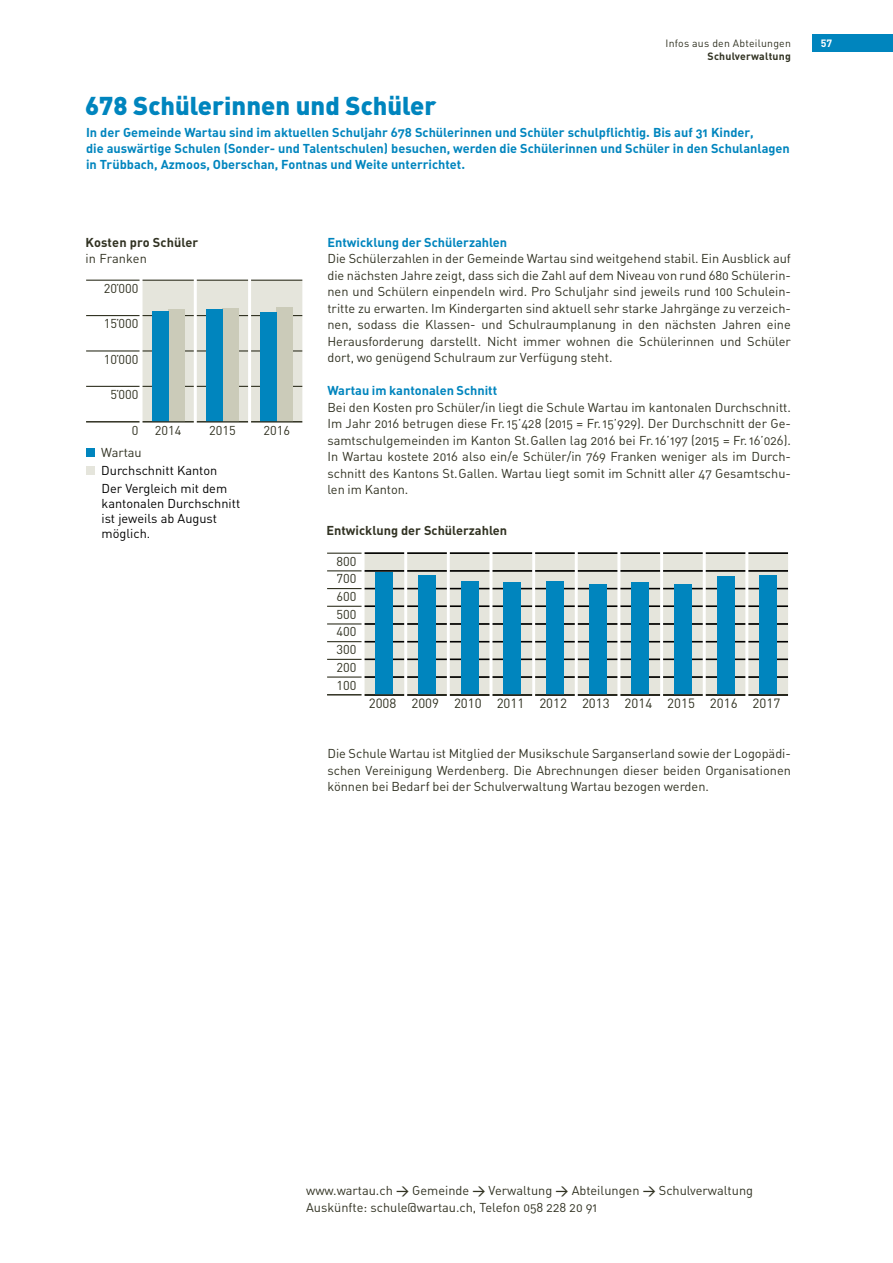
<style>
.page{position:relative;width:893px;height:1263px;background:#fff}
.page>*{position:absolute;margin:0;border:0;box-sizing:border-box;transform-origin:0 0}
.t1{font:900 25.5px "DIN";color:#0085be}
.t2{font:13.2px "DIN";color:#313222}
.t3{font:12.75px/16.5px "DIN Regular Alternate";color:#313222;text-align:justify}
.t4{font:12.75px/15.8px "DIN Bold Alternate";color:#0085be}
.t5{font:12.75px/15px "DIN";color:#000}
.t6{font:12.75px "DIN";color:#313222}
.t7{font:700 12.75px "DIN";color:#0085be}
.t8{font:12.75px "DIN Bold Alternate";color:#313222}
.t9{font:700 12.75px "DIN";letter-spacing:.01em;color:#313222}
.t10{font:10.5px "DIN";letter-spacing:.02em;color:#313222}
.t11{font:700 10.5px "DIN";letter-spacing:.02em;color:#313222}
.t12{font:700 10.5px "DIN";color:#fff}
.s1{font-family:"DIN";font-weight:500}
</style>
<div class="page">
<div style="left:812px;top:34px;width:81px;height:17px;background:#0085be"></div>
<div style="left:86px;top:466px;width:9px;height:9px;background:#e5e5dc"></div>
<div style="left:86px;top:448px;width:9px;height:9px;background:#0085be"></div>
<div style="left:141px;top:280px;width:163px;height:142px;background:#e5e5dc"></div>
<hr style="left:86px;top:386px;width:218px;height:1px;background:#313222">
<hr style="left:86px;top:350px;width:218px;height:1px;background:#313222">
<hr style="left:86px;top:315px;width:218px;height:1px;background:#313222">
<hr style="left:86px;top:280px;width:218px;height:1px;background:#313222">
<div style="left:168px;top:309px;width:16px;height:113px;background:#cbcbb9"></div>
<div style="left:222px;top:308px;width:17px;height:114px;background:#cbcbb9"></div>
<div style="left:277px;top:307px;width:16px;height:115px;background:#cbcbb9"></div>
<div style="left:152px;top:311px;width:16px;height:111px;background:#0085be"></div>
<div style="left:206px;top:309px;width:16px;height:113px;background:#0085be"></div>
<div style="left:260px;top:313px;width:17px;height:109px;background:#0085be"></div>
<hr style="left:86px;top:421px;width:218px;height:1px;background:#313222">
<hr style="left:140px;top:277px;width:3px;height:149px;background:#fff">
<hr style="left:194px;top:277px;width:3px;height:149px;background:#fff">
<hr style="left:248px;top:277px;width:3px;height:149px;background:#fff">
<hr style="left:302px;top:277px;width:3px;height:149px;background:#fff">
<div style="left:363px;top:554px;width:426px;height:141px;background:#e5e5dc"></div>
<hr style="left:327px;top:676px;width:462px;height:2px;background:#313222">
<hr style="left:327px;top:659px;width:462px;height:1px;background:#313222">
<hr style="left:327px;top:641px;width:462px;height:1px;background:#313222">
<hr style="left:327px;top:623px;width:462px;height:1px;background:#313222">
<hr style="left:327px;top:606px;width:462px;height:1px;background:#313222">
<hr style="left:327px;top:588px;width:462px;height:1px;background:#313222">
<hr style="left:327px;top:570px;width:462px;height:1px;background:#313222">
<hr style="left:327px;top:553px;width:462px;height:1px;background:#313222">
<hr style="left:363px;top:676px;width:426px;height:2px;background:#000">
<hr style="left:363px;top:659px;width:426px;height:1px;background:#000">
<hr style="left:363px;top:641px;width:426px;height:1px;background:#000">
<hr style="left:363px;top:623px;width:426px;height:2px;background:#000">
<hr style="left:363px;top:605px;width:426px;height:2px;background:#000">
<hr style="left:363px;top:588px;width:426px;height:1px;background:#000">
<hr style="left:363px;top:570px;width:426px;height:2px;background:#000">
<hr style="left:363px;top:552px;width:426px;height:2px;background:#000">
<div style="left:376px;top:572px;width:17px;height:123px;background:#0085be"></div>
<div style="left:418px;top:575px;width:18px;height:120px;background:#0085be"></div>
<div style="left:461px;top:581px;width:17px;height:114px;background:#0085be"></div>
<div style="left:504px;top:582px;width:17px;height:113px;background:#0085be"></div>
<div style="left:546px;top:581px;width:17px;height:114px;background:#0085be"></div>
<div style="left:589px;top:585px;width:17px;height:110px;background:#0085be"></div>
<div style="left:632px;top:583px;width:17px;height:112px;background:#0085be"></div>
<div style="left:674px;top:584px;width:17px;height:111px;background:#0085be"></div>
<div style="left:717px;top:576px;width:17px;height:119px;background:#0085be"></div>
<div style="left:760px;top:575px;width:17px;height:120px;background:#0085be"></div>
<hr style="left:327px;top:694px;width:462px;height:1px;background:#313222">
<hr style="left:362px;top:549px;width:3px;height:150px;background:#fff">
<hr style="left:404px;top:549px;width:3px;height:150px;background:#fff">
<hr style="left:447px;top:549px;width:3px;height:150px;background:#fff">
<hr style="left:489px;top:549px;width:3px;height:150px;background:#fff">
<hr style="left:532px;top:549px;width:3px;height:150px;background:#fff">
<hr style="left:575px;top:549px;width:3px;height:150px;background:#fff">
<hr style="left:617px;top:549px;width:3px;height:150px;background:#fff">
<hr style="left:660px;top:549px;width:3px;height:150px;background:#fff">
<hr style="left:703px;top:549px;width:3px;height:150px;background:#fff">
<hr style="left:745px;top:549px;width:3px;height:150px;background:#fff">
<hr style="left:788px;top:549px;width:3px;height:150px;background:#fff">
<p class="t10" style="left:666px;top:36px;width:127px">Infos aus den Abteilungen</p>
<p class="t11" style="left:708px;top:50px;width:85px">Schulverwaltung</p>
<h1 class="t1" style="left:85px;top:89px;width:353px">678 Schülerinnen und Schüler</h1>
<p class="t4" style="left:86px;top:124px;width:705px">In der Gemeinde Wartau sind im aktuellen Schuljahr 678 Schülerinnen und Schüler schulpflichtig. Bis auf 31 Kinder,<br>die auswärtige Schulen (Sonder- und Talentschulen) besuchen, werden die Schülerinnen und Schüler in den Schulanlagen in Trübbach, Azmoos, Oberschan, Fontnas und Weite unterrichtet.</p>
<p class="t9" style="left:86px;top:234px;width:114px">Kosten pro Schüler</p>
<p class="t6" style="left:86px;top:251px;width:63px">in Franken</p>
<p class="t7" style="left:327px;top:234px;width:181px">Entwicklung der Schülerzahlen</p>
<p class="t3" style="left:327px;top:250px;width:465px">Die Schülerzahlen in der Gemeinde Wartau sind weitgehend stabil. Ein Ausblick auf die nächsten Jahre zeigt, dass sich die Zahl auf dem Niveau von rund 680 Schülerin&shy;nen und Schülern einpendeln wird. Pro Schuljahr sind jeweils rund 100 Schulein&shy;tritte zu erwarten. Im Kindergarten sind aktuell sehr starke Jahrgänge zu verzeich&shy;nen, sodass die Klassen- und Schulraumplanung in den nächsten Jahren eine Herausforderung darstellt. Nicht immer wohnen die Schülerinnen und Schüler dort, wo genügend Schulraum zur Verfügung steht.</p>
<p class="t7" style="left:327px;top:382px;width:171px">Wartau im kantonalen Schnitt</p>
<p class="t3" style="left:327px;top:399px;width:465px">Bei den Kosten pro Schüler/in liegt die Schule Wartau im kantonalen Durchschnitt.<br>Im Jahr 2016 betrugen diese Fr. 15’428 (2015 = Fr. 15’929). Der Durchschnitt der Ge&shy;samtschulgemeinden im Kanton St.Gallen lag 2016 bei Fr. 16’197 (2015 = Fr. 16’026).<br>In Wartau kostete 2016 also ein/e Schüler/in 769 Franken weniger als im Durch&shy;schnitt des Kantons St.Gallen. Wartau liegt somit im Schnitt aller 47 Gesamtschu&shy;len im Kanton.</p>
<p class="t6" style="left:104px;top:280px;width:36px">20’000</p>
<p class="t5" style="left:343px;top:275px;width:118px;line-height:21.3px">Durchschnitt Kanton<br>Wartau</p>
<p class="t6" style="left:104px;top:316px;width:36px">15’000</p>
<p class="t6" style="left:104px;top:351px;width:36px">10’000</p>
<p class="t6" style="left:111px;top:387px;width:29px">5’000</p>
<p class="t6" style="left:155px;top:422px;width:25px">2014</p>
<p class="t6" style="left:209px;top:422px;width:28px">2015</p>
<p class="t6" style="left:263px;top:422px;width:25px">2016</p>
<p class="t6" style="left:132px;top:422px;width:8px">0</p>
<p class="t6" style="left:101px;top:444px;width:42px">Wartau</p>
<p class="t5" style="left:101px;top:461px;width:127px;line-height:18px">Durchschnitt Kanton<br>Der Vergleich mit dem</p>
<p class="t5" style="left:102px;top:495px;width:140px">kantonalen Durchschnitt ist jeweils ab August möglich.</p>
<p class="t8" style="left:326px;top:522px;width:182px">Entwicklung der Schülerzahlen</p>
<p class="t6" style="left:336px;top:553px;width:21px">800</p>
<p class="t6" style="left:336px;top:571px;width:21px">700</p>
<p class="t6" style="left:336px;top:588px;width:21px">600</p>
<p class="t6" style="left:336px;top:606px;width:21px">500</p>
<p class="t6" style="left:336px;top:624px;width:21px">400</p>
<p class="t6" style="left:336px;top:642px;width:21px">300</p>
<p class="t6" style="left:336px;top:659px;width:21px">200</p>
<p class="t6" style="left:336px;top:677px;width:21px">100</p>
<p class="t2" style="left:369px;top:695px;width:413px">2008 2009 2010 2011 2012 2013 2014 2015 2016 2017</p>
<p class="t3" style="left:327px;top:745px;width:465px">Die Schule Wartau ist Mitglied der Musikschule Sarganserland sowie der Logopädi&shy;schen Vereinigung Werdenberg. Die Abrechnungen dieser beiden Organisationen können bei Bedarf bei der Schulverwaltung Wartau bezogen werden.</p>
<p class="t12" style="left:821px;top:36px;width:13px">57</p>
<p class="t3" style="left:306px;top:1182px;width:448px">www.wartau.ch <span class="s1">&gt;</span> Gemeinde <span class="s1">&gt;</span> Verwaltung <span class="s1">&gt;</span> Abteilungen <span class="s1">&gt;</span> Schulverwaltung<br>Auskünfte: schule@wartau.ch, Telefon 058 228 20 91</p>
</div>
